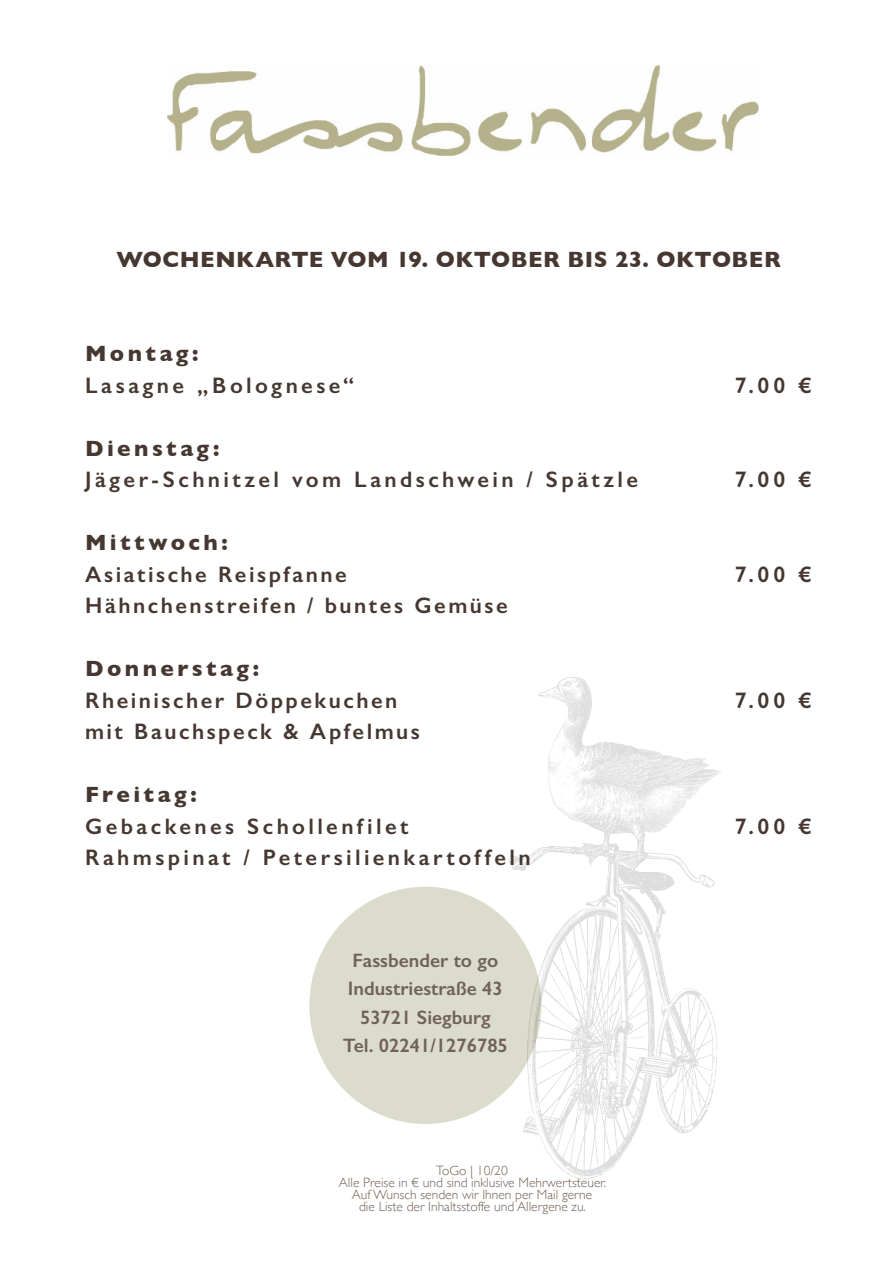
<style>
.page{position:relative;width:893px;height:1263px;background:#fff}
.page>*{position:absolute;margin:0;border:0;box-sizing:border-box;transform-origin:0 0}
.t1{font:600 22.5px "Gill Sans";letter-spacing:.145em;color:#463831}
.t2{font:600 22.5px "Gill Sans";letter-spacing:.11em;color:#463831}
.t3{font:700 22.5px "Gill Sans";letter-spacing:.145em;color:#463831}
.t4{font:700 22.5px "Gill Sans";letter-spacing:.02em;color:#463831}
.t5{font:600 22.5px "Gill Sans";letter-spacing:.115em;color:#463831}
.t6{font:600 19.5px "Gill Sans";color:#716259}
.t7{font:300 13.5px/12px "Gill Sans";color:#716259;text-align:center}
</style>
<div class="page">
<img style="left:168px;top:66px;width:590px;height:90px">
<div style="left:309px;top:887px;width:232px;height:237px;background:#dcdccd;border-radius:50%"></div>
<img style="left:433px;top:676px;width:288px;height:504px">
<p class="t4" style="left:116px;top:241px;width:666px">WOCHENKARTE VOM 19. OKTOBER BIS 23. OKTOBER</p>
<p class="t3" style="left:85px;top:336px;width:115px">Montag:</p>
<p class="t1" style="left:85px;top:372px;width:271px">Lasagne „Bolognese“</p>
<p class="t1" style="left:735px;top:372px;width:79px">7.00 €</p>
<p class="t3" style="left:85px;top:430px;width:136px">Dienstag:</p>
<p class="t1" style="left:85px;top:466px;width:554px">Jäger-Schnitzel vom Landschwein / Spätzle</p>
<p class="t1" style="left:735px;top:466px;width:79px">7.00 €</p>
<p class="t3" style="left:85px;top:525px;width:144px">Mittwoch:</p>
<p class="t2" style="left:85px;top:561px;width:263px">Asiatische Reispfanne</p>
<p class="t1" style="left:735px;top:561px;width:79px">7.00 €</p>
<p class="t5" style="left:85px;top:592px;width:424px">Hähnchenstreifen / buntes Gemüse</p>
<p class="t3" style="left:85px;top:651px;width:176px">Donnerstag:</p>
<p class="t2" style="left:85px;top:687px;width:314px">Rheinischer Döppekuchen</p>
<p class="t1" style="left:735px;top:687px;width:79px">7.00 €</p>
<p class="t2" style="left:85px;top:718px;width:336px">mit Bauchspeck &amp; Apfelmus</p>
<p class="t3" style="left:85px;top:777px;width:113px">Freitag:</p>
<p class="t1" style="left:85px;top:813px;width:325px">Gebackenes Schollenfilet</p>
<p class="t1" style="left:735px;top:813px;width:79px">7.00 €</p>
<p class="t1" style="left:85px;top:844px;width:447px">Rahmspinat / Petersilienkartoffeln</p>
<p class="t6" style="left:352px;top:948px;width:147px">Fassbender to go</p>
<p class="t6" style="left:348px;top:977px;width:156px">Industriestraße 43</p>
<p class="t6" style="left:360px;top:1005px;width:132px">53721 Siegburg</p>
<p class="t6" style="left:343px;top:1034px;width:166px">Tel. 02241/1276785</p>
<p class="t7" style="left:339px;top:1163px;width:269px">ToGo | 10/20<br>Alle Preise in € und sind inklusive Mehrwertsteuer.<br>Auf Wunsch senden wir Ihnen per Mail gerne<br>die Liste der Inhaltsstoffe und Allergene zu.</p>
</div>
